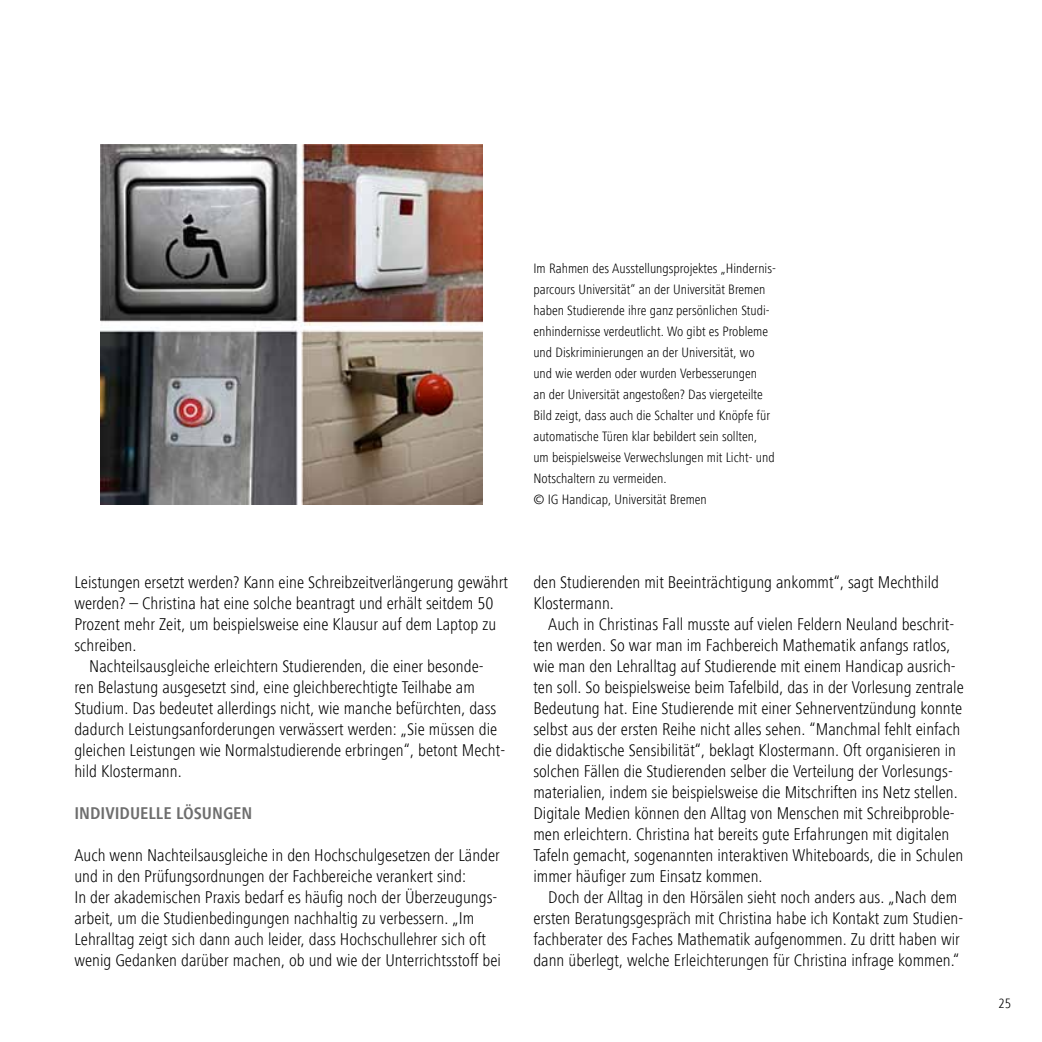
<style>
.page{position:relative;width:1042px;height:1042px;background:#fff}
.page>*{position:absolute;margin:0;border:0;box-sizing:border-box;transform-origin:0 0}
.t1{font:300 condensed 17.5px/21px "Frutiger Next LT";color:#000}
.t2{font:700 condensed 17.5px "Frutiger Next LT";color:#6e6e6e}
.t3{font:300 condensed 14px/21px "Frutiger Next LT";color:#000}
</style>
<div class="page">
<img style="left:100px;top:144px;width:383px;height:360px">
<p class="t3" style="left:533px;top:258px;width:244px">Im Rahmen des Ausstellungsprojektes „Hindernis&shy;parcours Universität“ an der Universität Bremen haben Studierende ihre ganz persönlichen Studi&shy;enhindernisse verdeutlicht. Wo gibt es Probleme und Diskriminierungen an der Universität, wo und wie werden oder wurden Verbesserungen<br>an der Universität angestoßen? Das viergeteilte Bild zeigt, dass auch die Schalter und Knöpfe für automatische Türen klar bebildert sein sollten, um beispielsweise Verwechslungen mit Licht- und Notschaltern zu vermeiden.<br>© IG Handicap, Universität Bremen</p>
<p class="t1" style="left:74px;top:572px;width:435px">Leistungen ersetzt werden? Kann eine Schreibzeitverlängerung gewährt werden? – Christina hat eine solche beantragt und erhält seitdem 50<br>Prozent mehr Zeit, um beispielsweise eine Klausur auf dem Laptop zu schreiben.</p>
<p class="t1" style="left:74px;top:656px;width:432px;text-indent:15px">Nachteilsausgleiche erleichtern Studierenden, die einer besonde&shy;ren Belastung ausgesetzt sind, eine gleichberechtigte Teilhabe am Studium. Das bedeutet allerdings nicht, wie manche befürchten, dass dadurch Leistungsanforderungen verwässert werden: „Sie müssen die gleichen Leistungen wie Normalstudierende erbringen“, betont Mecht&shy;hild Klostermann.</p>
<p class="t2" style="left:74px;top:803px;width:180px">INDIVIDUELLE LÖSUNGEN</p>
<p class="t1" style="left:74px;top:845px;width:428px">Auch wenn Nachteilsausgleiche in den Hochschulgesetzen der Länder und in den Prüfungsordnungen der Fachbereiche verankert sind:<br>In der akademischen Praxis bedarf es häufig noch der Überzeugungs&shy;arbeit, um die Studienbedingungen nachhaltig zu verbessern. „Im Lehralltag zeigt sich dann auch leider, dass Hochschullehrer sich oft wenig Gedanken darüber machen, ob und wie der Unterrichtsstoff bei</p>
<p class="t1" style="left:533px;top:572px;width:407px">den Studierenden mit Beeinträchtigung ankommt“, sagt Mechthild<br>Klostermann.</p>
<p class="t1" style="left:533px;top:614px;width:432px;text-indent:15px">Auch in Christinas Fall musste auf vielen Feldern Neuland beschrit&shy;ten werden. So war man im Fachbereich Mathematik anfangs ratlos, wie man den Lehralltag auf Studierende mit einem Handicap ausrich&shy;ten soll. So beispielsweise beim Tafelbild, das in der Vorlesung zentrale Bedeutung hat. Eine Studierende mit einer Sehnerventzündung konnte selbst aus der ersten Reihe nicht alles sehen. “Manchmal fehlt einfach die didaktische Sensibilität“, beklagt Klostermann. Oft organisieren in solchen Fällen die Studierenden selber die Verteilung der Vorlesungs&shy;materialien, indem sie beispielsweise die Mitschriften ins Netz stellen.<br>Digitale Medien können den Alltag von Menschen mit Schreibproble&shy;men erleichtern. Christina hat bereits gute Erfahrungen mit digitalen Tafeln gemacht, sogenannten interaktiven Whiteboards, die in Schulen immer häufiger zum Einsatz kommen.</p>
<p class="t1" style="left:533px;top:887px;width:431px;text-align:center">Doch der Alltag in den Hörsälen sieht noch anders aus. „Nach dem ersten Beratungsgespräch mit Christina habe ich Kontakt zum Studien&shy;fachberater des Faches Mathematik aufgenommen. Zu dritt haben wir dann überlegt, welche Erleichterungen für Christina infrage kommen.“</p>
<p class="t3" style="left:998px;top:993px;width:14px">25</p>
</div>
